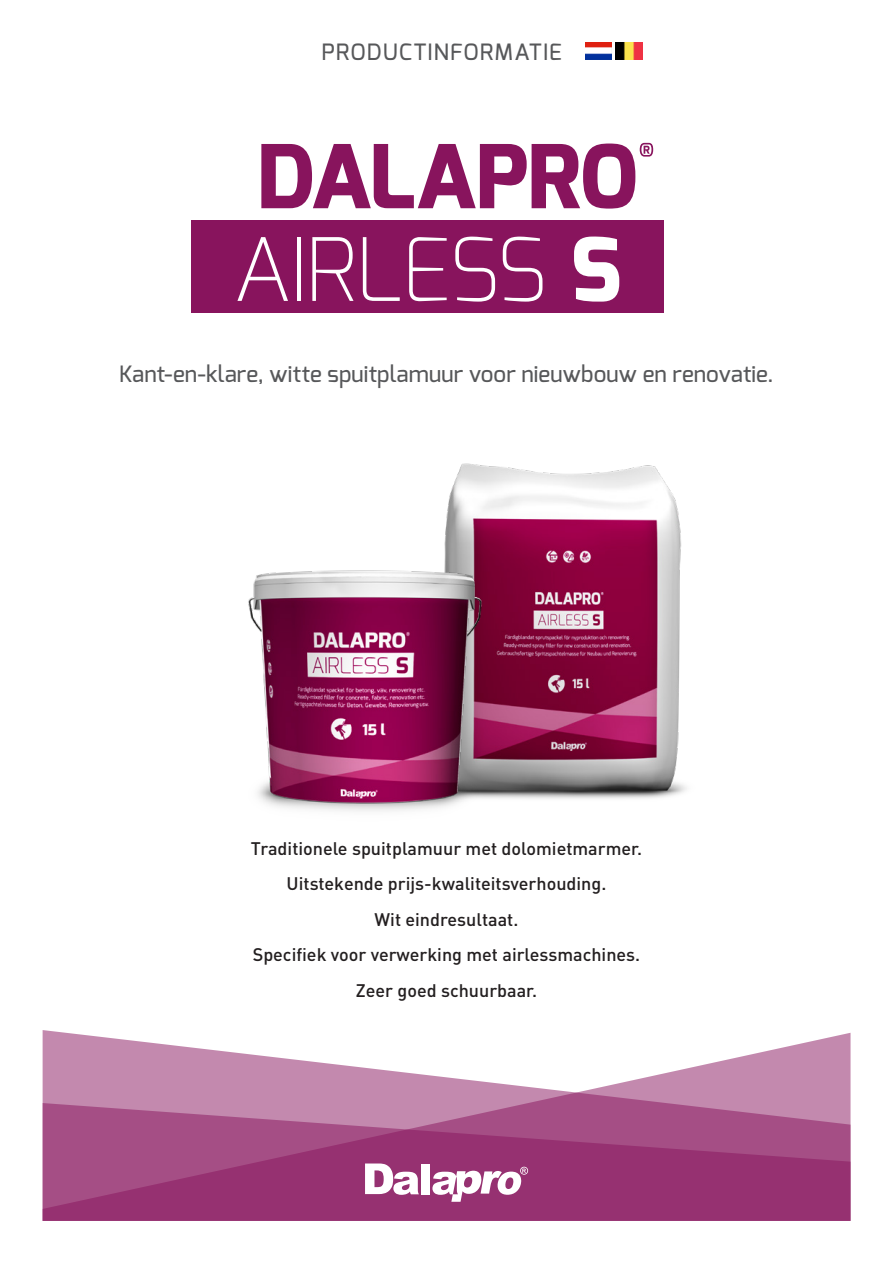
<style>
.page{position:relative;width:893px;height:1263px;background:#fff}
.page>*{position:absolute;margin:0;border:0;box-sizing:border-box;transform-origin:0 0}
.t1{font:200 87.15px "Exo";letter-spacing:-.025em;color:#fff}
.t2{font:500 22.5px "Exo";letter-spacing:.01em;color:#57585a}
.t3{font:500 22.5px "Exo";letter-spacing:.05em;color:#57585a}
.t4{font:500 18px "DIN Pro";color:#231f20}
.s1{font-weight:800}
</style>
<div class="page">
<svg style="left:43px;top:1030px;width:807px;height:73px;fill:#c389ae"></svg>
<svg style="left:43px;top:1103px;width:807px;height:118px;background:#a0447e"></svg>
<svg style="left:365px;top:1163px;width:54px;height:32px"></svg>
<div style="left:421px;top:1164px;width:8px;height:30px;background:#fff"></div>
<svg style="left:432px;top:1167px;width:96px;height:35px"></svg>
<div style="left:191px;top:220px;width:472px;height:93px;background:#88145d"></div>
<svg style="left:261px;top:143px;width:392px;height:66px"></svg>
<img style="left:444px;top:463px;width:243px;height:336px">
<img style="left:248px;top:544px;width:260px;height:267px">
<img style="left:585px;top:43px;width:26px;height:17px">
<img style="left:616px;top:43px;width:26px;height:17px">
<p class="t3" style="left:322px;top:37px;width:242px">PRODUCTINFORMATIE</p>
<p class="t1" style="left:233px;top:214px;width:391px">AIRLESS <span class="s1">S</span></p>
<p class="t2" style="left:119px;top:359px;width:656px">Kant-en-klare, witte spuitplamuur voor nieuwbouw en renovatie.</p>
<p class="t4" style="left:251px;top:836px;width:392px">Traditionele spuitplamuur met dolomietmarmer.</p>
<p class="t4" style="left:287px;top:871px;width:321px">Uitstekende prijs-kwaliteitsverhouding.</p>
<p class="t4" style="left:375px;top:907px;width:145px">Wit eindresultaat.</p>
<p class="t4" style="left:253px;top:942px;width:389px">Specifiek voor verwerking met airlessmachines.</p>
<p class="t4" style="left:356px;top:978px;width:183px">Zeer goed schuurbaar.</p>
</div>
